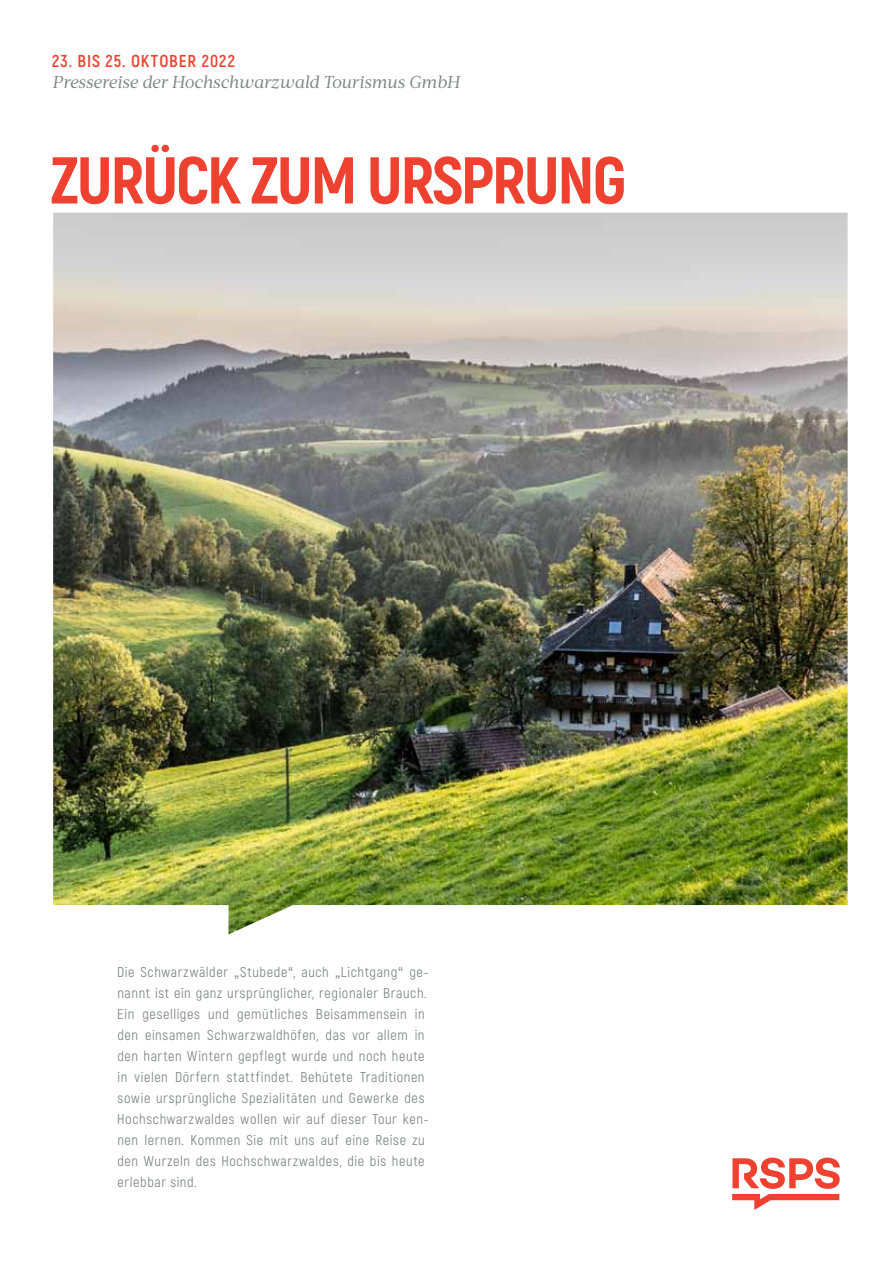
<style>
.page{position:relative;width:893px;height:1263px;background:#fff}
.page>*{position:absolute;margin:0;border:0;box-sizing:border-box;transform-origin:0 0}
.t1{font:800 66px "Akrobat";letter-spacing:-.03em;color:#ef4130}
.t2{font:italic 17.25px "Acta";letter-spacing:-.01em;color:#808285}
.t3{font:700 17.25px "Akrobat";letter-spacing:.06em;color:#ef4130}
.t4{font:14.25px/21px "Akrobat";letter-spacing:.04em;color:#808285}
.s1{font-family:"Helvetica Neue LT";font-stretch:condensed}
</style>
<div class="page">
<img style="left:53px;top:213px;width:795px;height:721px">
<svg style="left:732px;top:1157px;width:108px;height:53px"></svg>
<p class="t3" style="left:52px;top:51px;width:184px">23. BIS 25. OKTOBER 2022</p>
<p class="t2" style="left:52px;top:72px;width:409px">Pressereise der Hochschwarzwald Tourismus GmbH</p>
<h1 class="t1" style="left:51px;top:138px;width:577px">ZURÜCK ZUM URSPRUNG</h1>
<p class="t4" style="left:117px;top:962px;width:313px">Die Schwarzwälder <span class="s1">„</span>Stubede<span class="s1">“</span>, auch <span class="s1">„</span>Lichtgang<span class="s1">“</span> ge&shy;nannt ist ein ganz ursprünglicher, regionaler Brauch.<br>Ein geselliges und gemütliches Beisammensein in den einsamen Schwarzwaldhöfen, das vor allem in den harten Wintern gepflegt wurde und noch heute in vielen Dörfern stattfindet. Behütete Traditionen sowie ursprüngliche Spezialitäten und Gewerke des Hochschwarzwaldes wollen wir auf dieser Tour ken&shy;nen lernen. Kommen Sie mit uns auf eine Reise zu den Wurzeln des Hochschwarzwaldes, die bis heute erlebbar sind.</p>
</div>
